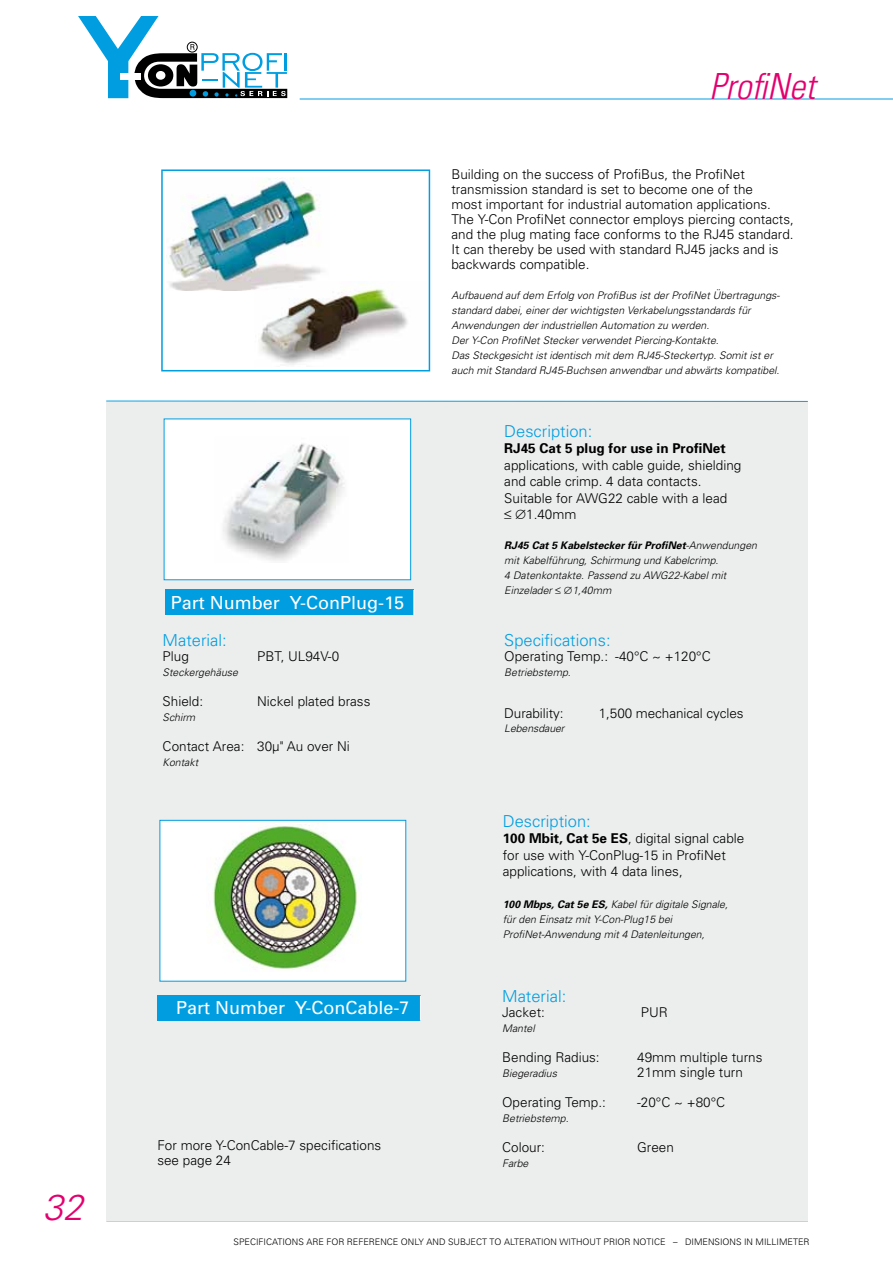
<style>
.page{position:relative;width:893px;height:1263px;background:#fff}
.page>*{position:absolute;margin:0;border:0;box-sizing:border-box;transform-origin:0 0}
.t1{font:italic 300 condensed 36px "Univers";color:#e2006e}
.t2{font:italic 300 36px "Univers";color:#e2006e}
.t3{font:18px "Univers";color:#fff}
.t4{font:300 16.5px "Univers";color:#009ee0}
.t5{font:300 13.5px/15px "Univers";color:#000}
.t6{font:700 13.5px "Univers";color:#000}
.t7{font:italic 300 10.5px/15px "Univers";color:#000}
.t8{font:300 9px "Univers";color:#000}
.s1{font-weight:700}
</style>
<div class="page">
<hr style="left:106px;top:1220px;width:702px;height:1px;background:#009ee0">
<div style="left:106px;top:402px;width:702px;height:818px;background:#eceded"></div>
<hr style="left:106px;top:401px;width:702px;height:1px;background:#009ee0">
<hr style="left:300px;top:99px;width:593px;height:1px;background:#009ee0">
<div style="left:164px;top:419px;width:247px;height:161px;background:#fff"></div>
<img style="left:223px;top:443px;width:122px;height:118px">
<div style="left:165px;top:590px;width:249px;height:25px;background:#009ee0"></div>
<svg style="left:413px;top:590px;width:1px;height:25px"></svg>
<div style="left:157px;top:996px;width:263px;height:25px;background:#009ee0"></div>
<svg style="left:420px;top:996px;width:1px;height:25px"></svg>
<svg style="left:78px;top:16px;width:209px;height:82px"></svg>
<div style="left:187px;top:42px;width:11px;height:10px;border:1px solid #000;border-radius:50%"></div>
<div style="left:161px;top:169px;width:269px;height:202px;border:2px solid #009ee0"></div>
<img style="left:259px;top:284px;width:149px;height:81px">
<img style="left:168px;top:178px;width:161px;height:113px">
<div style="left:160px;top:820px;width:246px;height:161px;background:#fff"></div>
<div style="left:160px;top:820px;width:246px;height:161px;border:1px solid #009ee0"></div>
<img style="left:213px;top:823px;width:145px;height:146px">
<h1 class="t2" style="left:43px;top:1186px;width:42px">32</h1>
<h1 class="t1" style="left:709px;top:65px;width:107px">ProfiNet</h1>
<h2 class="t3" style="left:171px;top:592px;width:235px">Part Number Y-ConPlug-15</h2>
<p class="t4" style="left:163px;top:631px;width:66px">Material:</p>
<p class="t5" style="left:163px;top:649px;width:28px">Plug</p>
<p class="t5" style="left:257px;top:649px;width:84px">PBT, UL94V-0</p>
<p class="t7" style="left:163px;top:665px;width:77px">Steckergehäuse</p>
<p class="t5" style="left:163px;top:694px;width:42px">Shield:</p>
<p class="t5" style="left:257px;top:694px;width:115px">Nickel plated brass</p>
<p class="t7" style="left:163px;top:710px;width:34px">Schirm</p>
<p class="t5" style="left:163px;top:739px;width:189px">Contact Area: 30µ" Au over Ni</p>
<p class="t7" style="left:163px;top:755px;width:37px">Kontakt</p>
<h2 class="t3" style="left:176px;top:997px;width:235px">Part Number Y-ConCable-7</h2>
<p class="t5" style="left:157px;top:1137px;width:225px">For more Y-ConCable-7 specifications see page 24</p>
<p class="t5" style="left:451px;top:167px;width:344px">Building on the success of ProfiBus, the ProfiNet transmission standard is set to become one of the<br>most important for industrial automation applications.<br>The Y-Con ProfiNet connector employs piercing contacts, and the plug mating face conforms to the RJ45 standard.<br>It can thereby be used with standard RJ45 jacks and is backwards compatible.</p>
<p class="t7" style="left:451px;top:288px;width:330px">Aufbauend auf dem Erfolg von ProfiBus ist der ProfiNet Übertragungs&shy;standard dabei, einer der wichtigsten Verkabelungsstandards für Anwendungen der industriellen Automation zu werden.<br>Der Y-Con ProfiNet Stecker verwendet Piercing-Kontakte.<br>Das Steckgesicht ist identisch mit dem RJ45-Steckertyp. Somit ist er auch mit Standard RJ45-Buchsen anwendbar und abwärts kompatibel.</p>
<p class="t4" style="left:504px;top:421px;width:90px">Description:</p>
<p class="t6" style="left:504px;top:440px;width:223px">RJ45 Cat 5 plug for use in ProfiNet</p>
<p class="t5" style="left:504px;top:456px;width:239px;line-height:16.5px">applications, with cable guide, shielding and cable crimp. 4 data contacts.<br>Suitable for AWG22 cable with a lead<br>≤ ∅1.40mm</p>
<p class="t7" style="left:504px;top:538px;width:254px"><span class="s1">RJ45 Cat 5 Kabelstecker für ProfiNet</span>-Anwendungen mit Kabelführung, Schirmung und Kabelcrimp.<br>4 Datenkontakte. Passend zu AWG22-Kabel mit Einzelader ≤ ∅1,40mm</p>
<p class="t4" style="left:504px;top:631px;width:108px">Specifications:</p>
<p class="t5" style="left:504px;top:649px;width:208px">Operating Temp.: -40°C ~ +120°C</p>
<p class="t7" style="left:504px;top:665px;width:68px">Betriebstemp.</p>
<p class="t5" style="left:504px;top:706px;width:61px">Durability:</p>
<p class="t5" style="left:599px;top:706px;width:146px">1,500 mechanical cycles</p>
<p class="t7" style="left:504px;top:720px;width:62px">Lebensdauer</p>
<p class="t4" style="left:503px;top:811px;width:90px">Description:</p>
<p class="t5" style="left:503px;top:830px;width:243px;line-height:16.5px"><span class="s1">100 Mbit, Cat 5e ES</span>, digital signal cable for use with Y-ConPlug-15 in ProfiNet applications, with 4 data lines,</p>
<p class="t7" style="left:503px;top:896px;width:227px"><span class="s1">100 Mbps, Cat 5e ES,</span> Kabel für digitale Signale, für den Einsatz mit Y-Con-Plug15 bei<br>ProfiNet-Anwendung mit 4 Datenleitungen,</p>
<p class="t4" style="left:502px;top:986px;width:66px">Material:</p>
<p class="t5" style="left:502px;top:1004px;width:44px">Jacket:</p>
<p class="t5" style="left:641px;top:1004px;width:28px">PUR</p>
<p class="t7" style="left:502px;top:1020px;width:34px">Mantel</p>
<p class="t5" style="left:502px;top:1049px;width:99px">Bending Radius:</p>
<p class="t5" style="left:637px;top:1049px;width:127px">49mm multiple turns</p>
<p class="t7" style="left:502px;top:1065px;width:56px">Biegeradius</p>
<p class="t5" style="left:637px;top:1064px;width:107px">21mm single turn</p>
<p class="t5" style="left:502px;top:1094px;width:105px">Operating Temp.:</p>
<p class="t5" style="left:637px;top:1094px;width:89px">-20°C ~ +80°C</p>
<p class="t7" style="left:502px;top:1110px;width:68px">Betriebstemp.</p>
<p class="t5" style="left:502px;top:1139px;width:44px">Colour:</p>
<p class="t5" style="left:637px;top:1139px;width:38px">Green</p>
<p class="t7" style="left:502px;top:1155px;width:28px">Farbe</p>
<p class="t8" style="left:234px;top:1236px;width:578px">SPECIFICATIONS ARE FOR REFERENCE ONLY AND SUBJECT TO ALTERATION WITHOUT PRIOR NOTICE – DIMENSIONS IN MILLIMETER</p>
</div>
